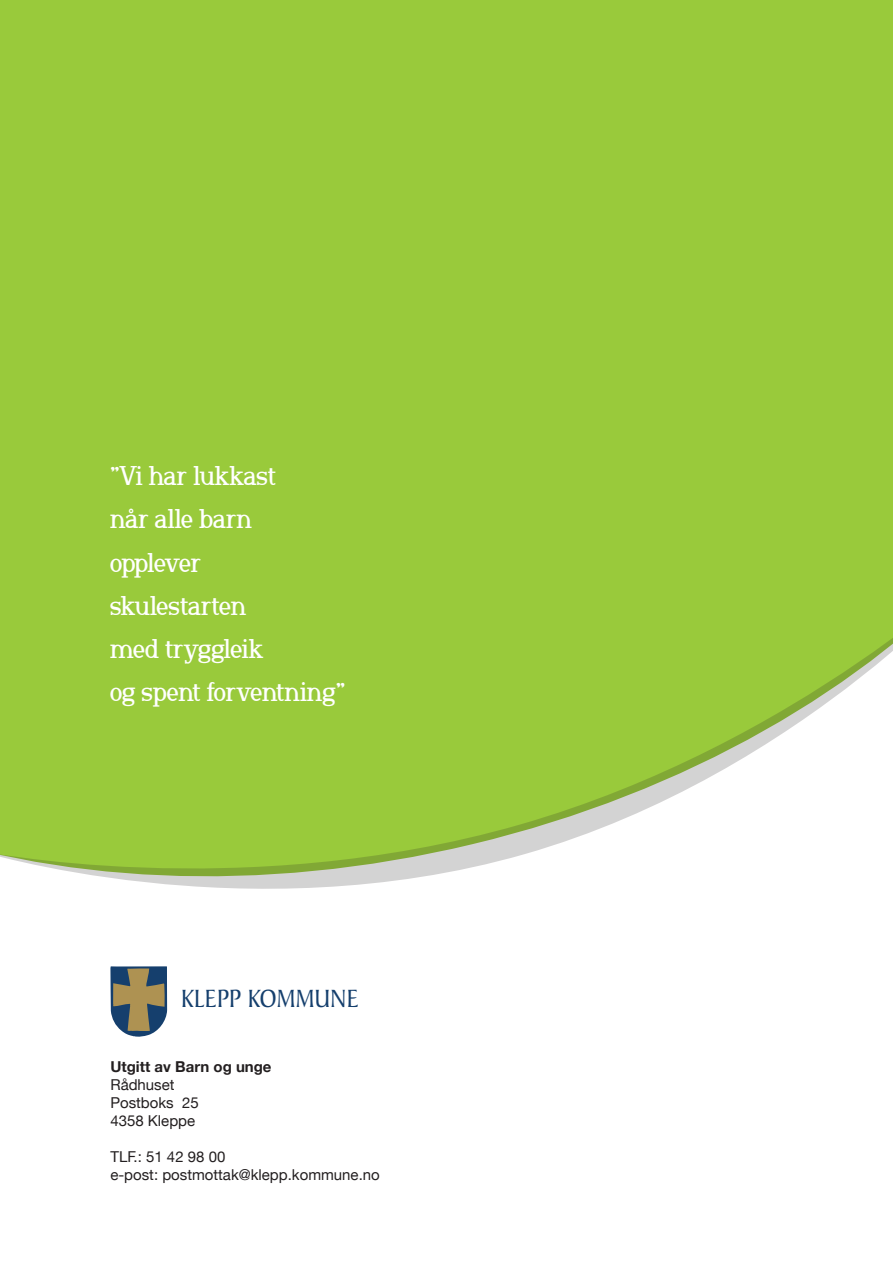
<style>
.page{position:relative;width:893px;height:1263px;background:#fff}
.page>*{position:absolute;margin:0;border:0;box-sizing:border-box;transform-origin:0 0}
.t1{font:27.6px/43px "Tinu Road";letter-spacing:-.01em;color:#fff}
.t2{font:26.85px "Baker Signet BT";letter-spacing:.01em;color:#153f6d;scale:.9 1}
.t3{font:15px/18px "Helvetica Neue";color:#231f20}
.t4{font:700 15px "Helvetica Neue";color:#231f20}
</style>
<div class="page">
<div style="left:0;top:0;width:893px;height:560px;background:#99ca3b"></div>
<svg style="left:0;top:560px;width:893px;height:329px;fill:#99ca3b"></svg>
<svg style="left:110px;top:966px;width:57px;height:71px;background:#747970"></svg>
<p class="t1" style="left:110px;top:454px;width:236px">”Vi har lukkast<br>når alle barn opplever<br>skulestarten<br>med tryggleik<br>og spent forventning”</p>
<p class="t2" style="left:181px;top:980px;width:199px">KLEPP KOMMUNE</p>
<p class="t4" style="left:110px;top:1055px;width:163px">Utgitt av Barn og unge</p>
<p class="t3" style="left:110px;top:1076px;width:90px">Rådhuset<br>Postboks 25<br>4358 Kleppe</p>
<p class="t3" style="left:110px;top:1148px;width:271px">TLF.: 51 42 98 00<br>e-post: postmottak@klepp.kommune.no</p>
</div>
